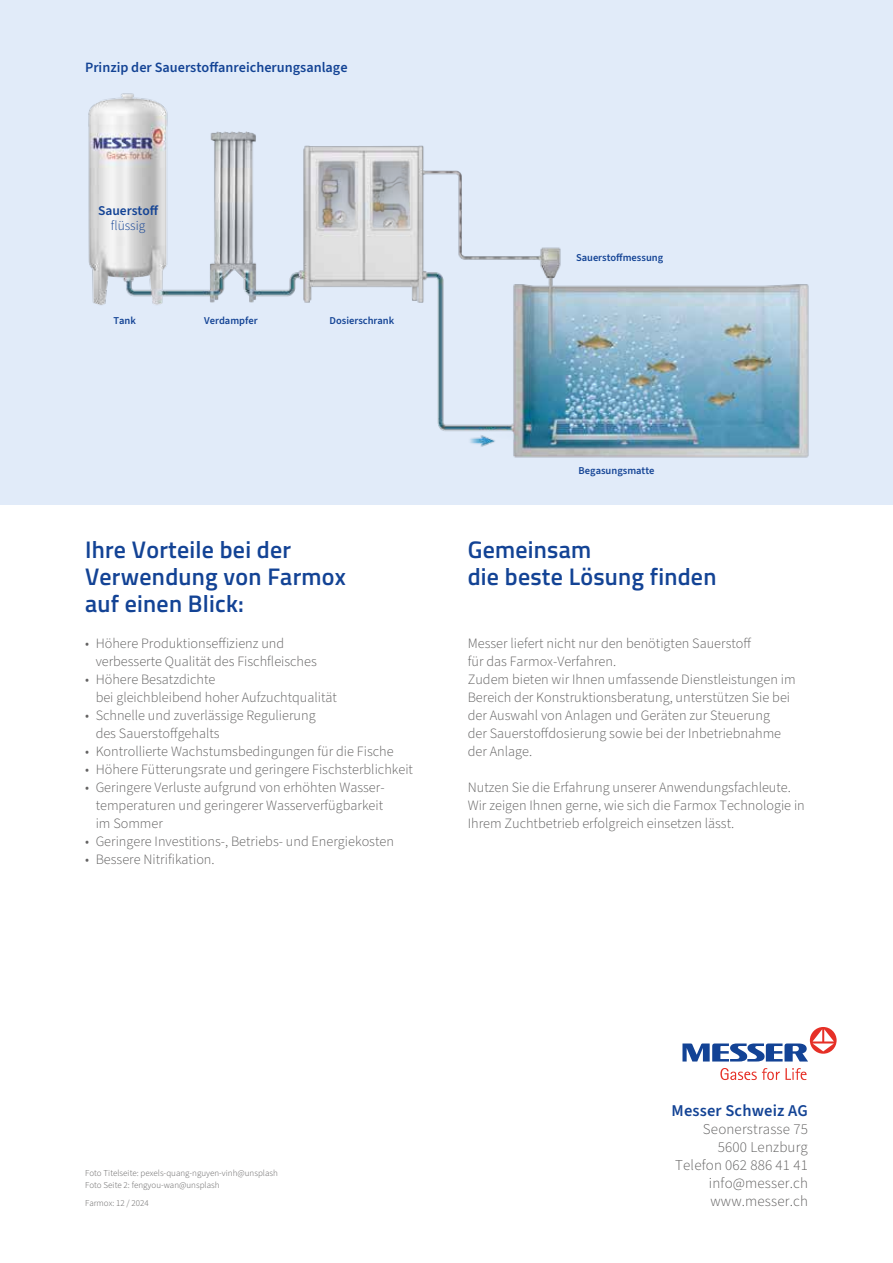
<style>
.page{position:relative;width:893px;height:1263px;background:#fff}
.page>*{position:absolute;margin:0;border:0;box-sizing:border-box;transform-origin:0 0}
.t1{font:600 24px/27px "Titillium Web";letter-spacing:.01em;color:#134395}
.t2{font:600 16.5px "Source Sans 3";letter-spacing:.01em;color:#134395}
.t3{font:300 15px/18px "Source Sans 3";letter-spacing:.01em;color:#646363;text-align:right}
.t4{font:300 14.25px/18px "Source Sans 3";color:#646363}
.t5{font:600 14.25px "Source Sans 3";color:#134395}
.t6{font:600 13.5px "Source Sans 3";color:#134395}
.t7{font:300 13.5px "Source Sans 3";color:#134395}
.t8{font:600 10.5px "Source Sans 3";color:#134395}
.t9{font:300 9px/12px "Source Sans 3";color:#646363}
</style>
<div class="page">
<svg style="left:720px;top:1068px;width:86px;height:12px"></svg>
<svg style="left:810px;top:1027px;width:27px;height:27px"></svg>
<svg style="left:682px;top:1029px;width:152px;height:32px"></svg>
<div style="left:0;top:0;width:893px;height:504px;background:#e1ebf9"></div>
<img style="left:88px;top:93px;width:721px;height:365px">
<p class="t5" style="left:85px;top:58px;width:264px">Prinzip der Sauerstoffanreicherungsanlage</p>
<p class="t6" style="left:98px;top:202px;width:62px">Sauerstoff</p>
<p class="t7" style="left:111px;top:218px;width:36px">flüssig</p>
<p class="t8" style="left:113px;top:314px;width:24px">Tank</p>
<p class="t8" style="left:204px;top:314px;width:55px">Verdampfer</p>
<p class="t8" style="left:330px;top:314px;width:66px">Dosierschrank</p>
<p class="t8" style="left:576px;top:251px;width:89px">Sauerstoffmessung</p>
<h1 class="t1" style="left:85px;top:535px;width:263px">Ihre Vorteile bei der<br>Verwendung von Farmox auf einen Blick:</h1>
<p class="t4" style="left:96px;top:634px;width:223px;text-indent:-11px">• Höhere Produktionseffizienz und verbesserte Qualität des Fischfleisches</p>
<p class="t4" style="left:96px;top:670px;width:243px;text-indent:-11px">• Höhere Besatzdichte<br>bei gleichbleibend hoher Aufzuchtqualität</p>
<p class="t4" style="left:96px;top:706px;width:221px;text-indent:-11px">• Schnelle und zuverlässige Regulierung des Sauerstoffgehalts</p>
<p class="t4" style="left:85px;top:742px;width:310px">• Kontrollierte Wachstumsbedingungen für die Fische</p>
<p class="t4" style="left:85px;top:760px;width:330px">• Höhere Fütterungsrate und geringere Fischsterblichkeit</p>
<p class="t4" style="left:96px;top:778px;width:290px;text-align:justify;text-indent:-11px">• Geringere Verluste aufgrund von erhöhten Wasser&shy;temperaturen und geringerer Wasserverfügbarkeit im Sommer</p>
<p class="t4" style="left:85px;top:832px;width:310px">• Geringere Investitions-, Betriebs- und Energiekosten</p>
<p class="t4" style="left:85px;top:850px;width:131px">• Bessere Nitrifikation.</p>
<p class="t8" style="left:579px;top:464px;width:77px">Begasungsmatte</p>
<h1 class="t1" style="left:468px;top:535px;width:250px">Gemeinsam<br>die beste Lösung finden</h1>
<p class="t4" style="left:468px;top:634px;width:329px">Messer liefert nicht nur den benötigten Sauerstoff<br>für das Farmox-Verfahren.<br>Zudem bieten wir Ihnen umfassende Dienstleistungen im Bereich der Konstruktionsberatung, unterstützen Sie bei der Auswahl von Anlagen und Geräten zur Steuerung<br>der Sauerstoffdosierung sowie bei der Inbetriebnahme der Anlage.</p>
<p class="t4" style="left:468px;top:778px;width:339px">Nutzen Sie die Erfahrung unserer Anwendungsfachleute.<br>Wir zeigen Ihnen gerne, wie sich die Farmox Technologie in<br>Ihrem Zuchtbetrieb erfolgreich einsetzen lässt.</p>
<p class="t9" style="left:85px;top:1167px;width:194px">Foto Titelseite: pexels-quang-nguyen-vinh@unsplash<br>Foto Seite 2: fengyou-wan@unsplash</p>
<p class="t9" style="left:85px;top:1197px;width:65px">Farmox: 12 / 2024</p>
<p class="t2" style="left:672px;top:1100px;width:138px">Messer Schweiz AG</p>
<p class="t3" style="left:675px;top:1120px;width:134px">Seonerstrasse 75<br>5600 Lenzburg<br>Telefon 062 886 41 41 info@messer.ch www.messer.ch</p>
</div>
